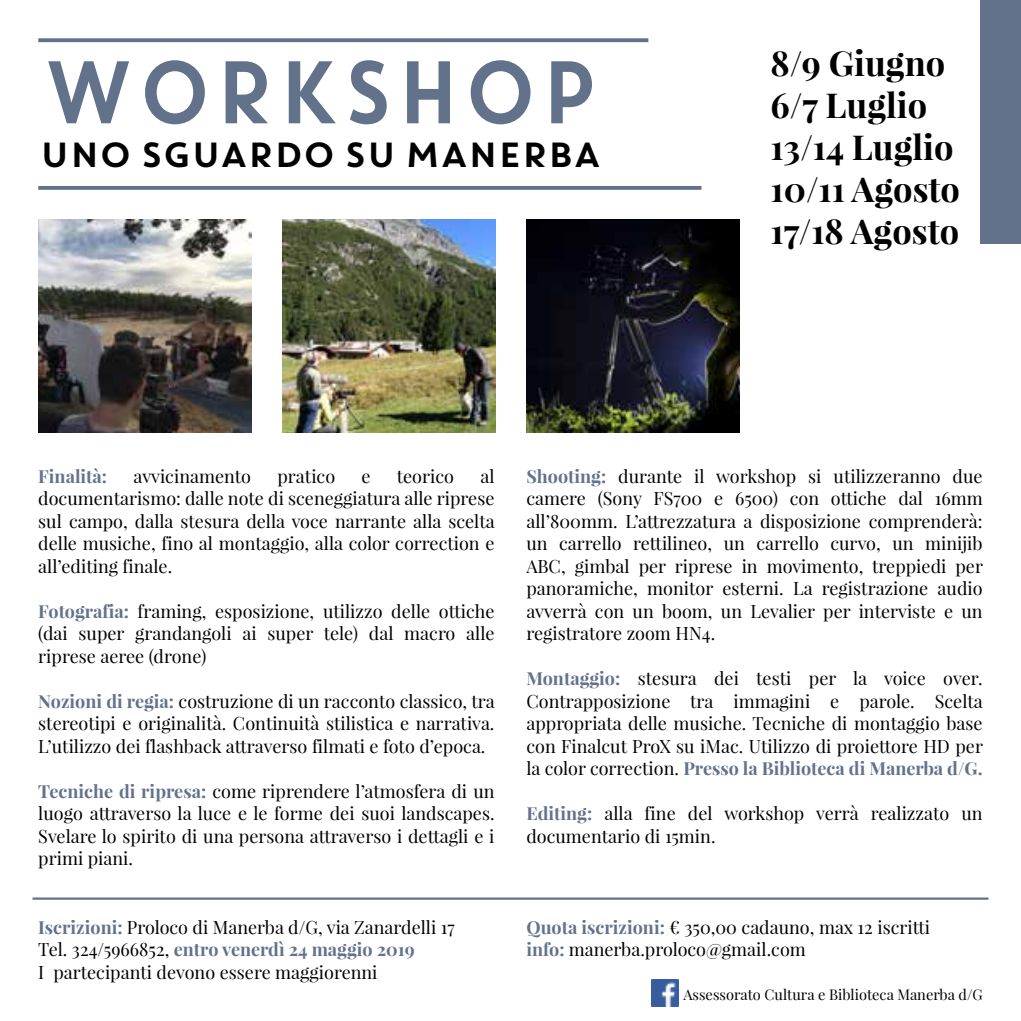
<style>
.page{position:relative;width:1021px;height:1021px;background:#fff}
.page>*{position:absolute;margin:0;border:0;box-sizing:border-box;transform-origin:0 0}
.t1{font:88.65px "Core Circus";letter-spacing:-.06em;color:#63728b;scale:.9 1}
.t2{font:34.88px "Core Circus";letter-spacing:-.1em;color:#000}
.t3{font:700 34.43px/42.1px "Playfair Display";color:#000}
.t4{font:18px/22.5px "Playfair Display";color:#000;text-align:justify}
.t5{font:700 18px "Playfair Display";color:#63728b}
.t6{font:14.62px "Playfair Display";color:#000}
.s1{font-weight:700;color:#63728b}
</style>
<div class="page">
<img style="left:651px;top:979px;width:27px;height:27px">
<hr style="left:33px;top:897px;width:955px;height:2px;background:#63728b">
<img style="left:282px;top:219px;width:213px;height:213px">
<img style="left:38px;top:219px;width:213px;height:213px">
<img style="left:526px;top:219px;width:213px;height:213px">
<svg style="left:38px;top:186px;width:663px;height:4px;background:#69778f"></svg>
<svg style="left:38px;top:38px;width:610px;height:4px;background:#6e7b93"></svg>
<div style="left:980px;top:0;width:40px;height:244px;background:#63728b"></div>
<h1 class="t1" style="left:38px;top:32px;width:627px">WORKSHOP</h1>
<h2 class="t2" style="left:38px;top:131px;width:566px">UNO SGUARDO SU MANERBA</h2>
<h3 class="t3" style="left:770px;top:41px;width:191px">8/9 Giugno<br>6/7 Luglio<br>13/14 Luglio<br>10/11 Agosto<br>17/18 Agosto</h3>
<p class="t5" style="left:38px;top:464px;width:70px">Finalità:</p>
<p class="t4" style="left:133px;top:464px;width:119px">avvicinamento</p>
<p class="t4" style="left:277px;top:464px;width:59px">pratico</p>
<p class="t4" style="left:361px;top:464px;width:11px">e</p>
<p class="t4" style="left:397px;top:464px;width:59px">teorico</p>
<p class="t4" style="left:38px;top:464px;width:458px;text-indent:442px">al documentarismo: dalle note di sceneggiatura alle riprese sul campo, dalla stesura della voce narrante alla scelta delle musiche, fino al montaggio, alla color correction e all’editing finale.</p>
<p class="t4" style="left:38px;top:599px;width:458px"><span class="s1">Fotografia:</span> framing, esposizione, utilizzo delle ottiche (dai super grandangoli ai super tele) dal macro alle riprese aeree (drone)</p>
<p class="t4" style="left:38px;top:689px;width:458px"><span class="s1">Nozioni di regia:</span> costruzione di un racconto classico, tra stereotipi e originalità. Continuità stilistica e narrativa.<br>L’utilizzo dei flashback attraverso filmati e foto d’epoca.</p>
<p class="t4" style="left:38px;top:779px;width:458px"><span class="s1">Tecniche di ripresa:</span> come riprendere l’atmosfera di un luogo attraverso la luce e le forme dei suoi landscapes.<br>Svelare lo spirito di una persona attraverso i dettagli e i primi piani.</p>
<p class="t4" style="left:526px;top:464px;width:458px"><span class="s1">Shooting:</span> durante il workshop si utilizzeranno due camere (Sony FS700 e 6500) con ottiche dal 16mm all’800mm. L’attrezzatura a disposizione comprenderà: un carrello rettilineo, un carrello curvo, un minijib ABC, gimbal per riprese in movimento, treppiedi per panoramiche, monitor esterni. La registrazione audio avverrà con un boom, un Levalier per interviste e un registratore zoom HN4.</p>
<p class="t4" style="left:526px;top:667px;width:458px"><span class="s1">Montaggio:</span> stesura dei testi per la voice over.<br>Contrapposizione tra immagini e parole. Scelta appropriata delle musiche. Tecniche di montaggio base con Finalcut ProX su iMac. Utilizzo di proiettore HD per la color correction. <span class="s1">Presso la Biblioteca di Manerba d/G.</span></p>
<p class="t4" style="left:526px;top:802px;width:458px"><span class="s1">Editing:</span> alla fine del workshop verrà realizzato un documentario di 15min.</p>
<p class="t4" style="left:38px;top:915px;width:418px;text-align:left"><span class="s1">Iscrizioni:</span> Proloco di Manerba d/G, via Zanardelli 17<br>Tel. 324/5966852, <span class="s1">entro venerdì 24 maggio 2019<br></span>I partecipanti devono essere maggiorenni</p>
<p class="t4" style="left:526px;top:915px;width:405px"><span class="s1">Quota iscrizioni:</span> € 350,00 cadauno, max 12 iscritti <span class="s1">info:</span> manerba.proloco@gmail.com</p>
<p class="t6" style="left:683px;top:985px;width:301px">Assessorato Cultura e Biblioteca Manerba d/G</p>
</div>
